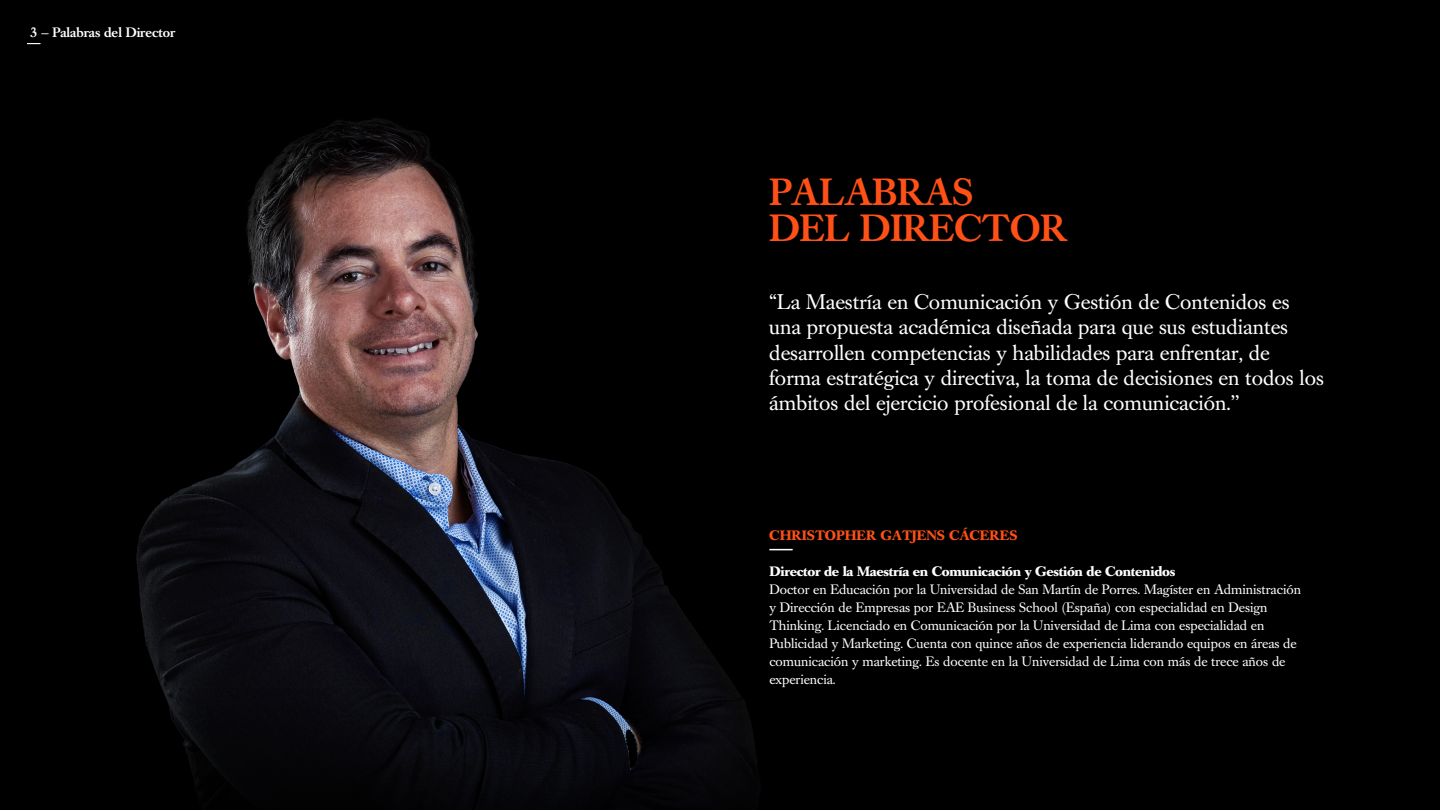
<style>
.page{position:relative;width:1440px;height:810px;background:#000}
.page>*{position:absolute;margin:0;border:0;box-sizing:border-box;transform-origin:0 0}
.t1{font:500 37.5px/36px "Caslon Book BE";color:#ff5117}
.t2{font:21px/25.2px "Caslon Book BE";color:#fff}
.t3{font:13.5px/18px "Caslon Book BE";color:#fff}
.t4{font:700 13.5px "Caslon Book BE";letter-spacing:-.02em;color:#fff}
.t5{font:700 13.5px "Caslon Book BE";color:#ff5117}
.t6{font:500 13.5px "Caslon Book BE";color:#fff}
</style>
<div class="page">
<img style="left:136px;top:118px;width:657px;height:557px">
<div style="left:0;top:675px;width:988px;height:135px;background:linear-gradient(to bottom,#08080b,#020203)"></div>
<svg style="left:27px;top:43px;width:13px;height:1px"></svg>
<svg style="left:769px;top:549px;width:24px;height:1px"></svg>
<p class="t6" style="left:31px;top:25px;width:146px">3 — Palabras del Director</p>
<h1 class="t1" style="left:769px;top:176px;width:299px">PALABRAS<br>DEL DIRECTOR</h1>
<p class="t2" style="left:769px;top:290px;width:556px">“La Maestría en Comunicación y Gestión de Contenidos es una propuesta académica diseñada para que sus estudiantes desarrollen competencias y habilidades para enfrentar, de forma estratégica y directiva, la toma de decisiones en todos los ámbitos del ejercicio profesional de la comunicación.’’</p>
<p class="t5" style="left:769px;top:527px;width:250px">CHRISTOPHER GATJENS CÁCERES</p>
<p class="t4" style="left:769px;top:563px;width:408px">Director de la Maestría en Comunicación y Gestión de Contenidos</p>
<p class="t3" style="left:769px;top:581px;width:533px">Doctor en Educación por la Universidad de San Martín de Porres. Magíster en Administración y Dirección de Empresas por EAE Business School (España) con especialidad en Design Thinking. Licenciado en Comunicación por la Universidad de Lima con especialidad en Publicidad y Marketing. Cuenta con quince años de experiencia liderando equipos en áreas de comunicación y marketing. Es docente en la Universidad de Lima con más de trece años de experiencia.</p>
</div>
